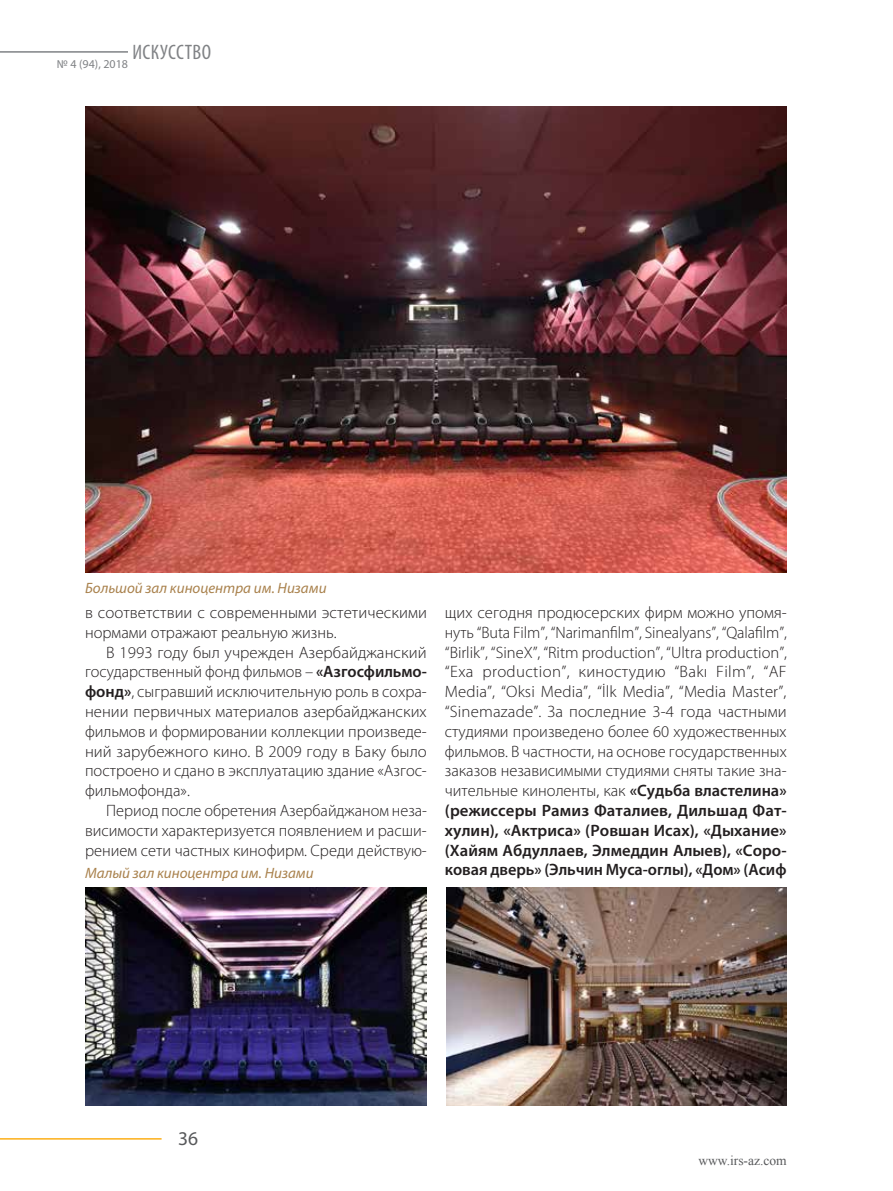
<style>
.page{position:relative;width:893px;height:1191px;background:#fff}
.page>*{position:absolute;margin:0;border:0;box-sizing:border-box;transform-origin:0 0}
.t1{font:condensed 21px "Myriad Pro";letter-spacing:.02em;color:#808285}
.t2{font:19.5px "Myriad Pro";color:#58595b}
.t3{font:300 16.5px/19.8px "Myriad Pro";color:#231f20;text-align:justify}
.t4{font:italic 15px "Myriad Pro";color:#a9814c}
.t5{font:13.5px "Times New Roman";color:#58595b}
.t6{font:12px "Myriad Pro";color:#808285}
.s1{font-weight:600}
</style>
<div class="page">
<hr style="left:0;top:51px;width:128px;height:2px;background:#808285">
<hr style="left:0;top:1138px;width:162px;height:1px;background:#fcaf17">
<img style="left:446px;top:887px;width:341px;height:219px">
<img style="left:85px;top:887px;width:342px;height:219px">
<img style="left:85px;top:106px;width:702px;height:466px">
<p class="t1" style="left:132px;top:39px;width:80px">ИСКУССТВО</p>
<p class="t6" style="left:57px;top:56px;width:73px">№ 4 (94), 2018</p>
<p class="t4" style="left:85px;top:579px;width:243px">Большой зал киноцентра им. Низами</p>
<p class="t3" style="left:85px;top:603px;width:343px">в соответствии с современными эстетическими нормами отражают реальную жизнь.</p>
<p class="t3" style="left:85px;top:642px;width:343px;text-indent:21px">В 1993 году был учрежден Азербайджанский государственный фонд фильмов – <span class="s1">«Азгосфильмо&shy;фонд»</span>, сыгравший исключительную роль в сохра&shy;нении первичных материалов азербайджанских фильмов и формировании коллекции произведе&shy;ний зарубежного кино. В 2009 году в Баку было построено и сдано в эксплуатацию здание «Азгос&shy;фильмофонда».</p>
<p class="t3" style="left:85px;top:801px;width:343px;text-indent:21px">Период после обретения Азербайджаном неза&shy;висимости характеризуется появлением и расши&shy;рением сети частных кинофирм. Среди действую-</p>
<p class="t4" style="left:85px;top:863px;width:230px">Малый зал киноцентра им. Низами</p>
<p class="t3" style="left:445px;top:603px;width:344px">щих сегодня продюсерских фирм можно упомя&shy;нуть “Buta Film”, “Narimanfilm”, Sinealyans”, “Qalafilm”, “Birlik”, “SineX”, “Ritm production”, “Ultra production”, “Exa production”, киностудию “Bakı Film”, “AF Media”, “Oksi Media”, “İlk Media”, “Media Master”, “Sinemazade”. За последние 3-4 года частными студиями произведено более 60 художественных фильмов. В частности, на основе государственных заказов независимыми студиями сняты такие зна&shy;чительные киноленты, как <span class="s1">«Судьба властелина» (режиссеры Рамиз Фаталиев, Дильшад Фат&shy;хулин), «Актриса» (Ровшан Исах), «Дыхание» (Хайям Абдуллаев, Элмеддин Алыев), «Соро&shy;ковая дверь» (Эльчин Муса-оглы), «Дом» (Асиф</span></p>
<p class="t2" style="left:178px;top:1126px;width:22px">36</p>
<p class="t5" style="left:698px;top:1151px;width:90px">www.irs-az.com</p>
</div>
